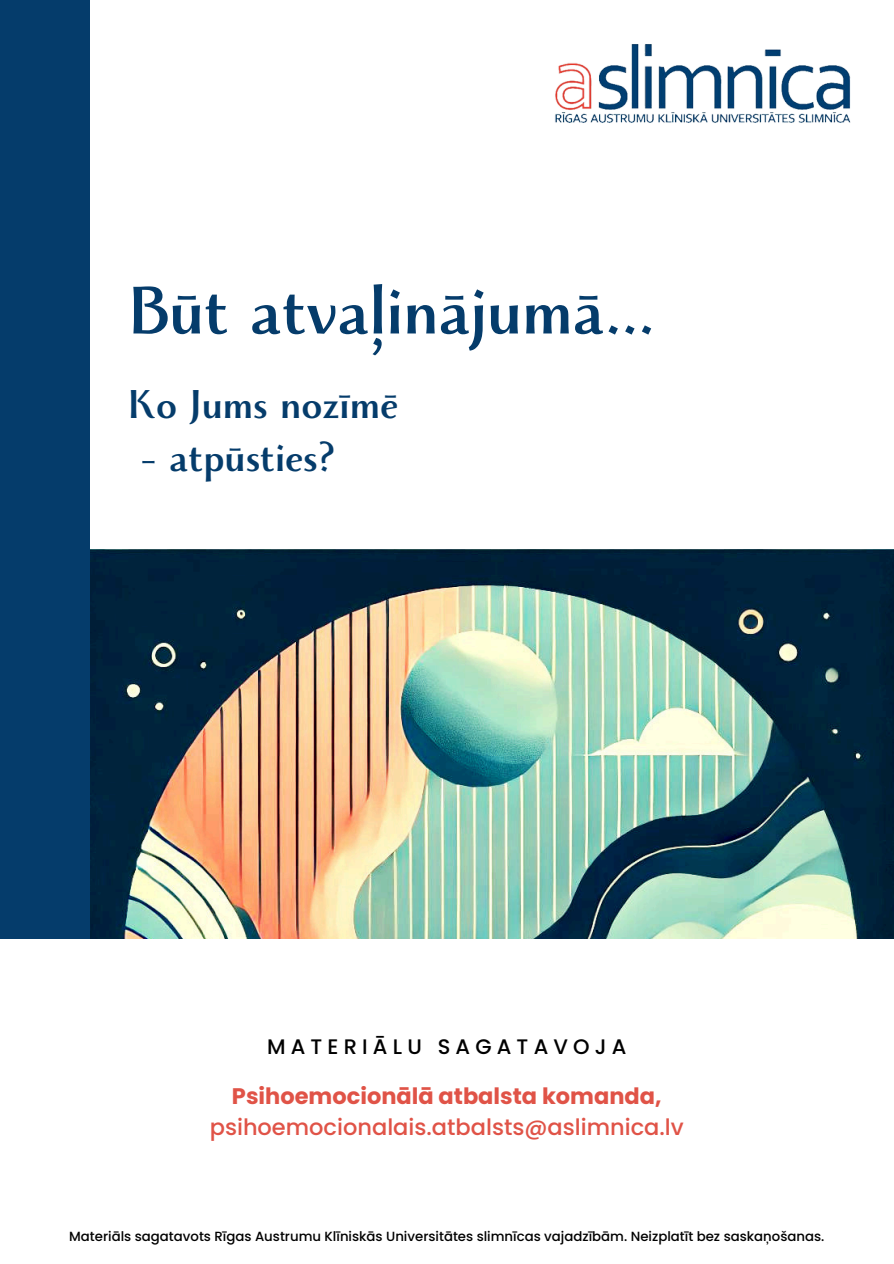
<style>
.page{position:relative;width:894px;height:1264px;background:#fff}
.page>*{position:absolute;margin:0;border:0;box-sizing:border-box;transform-origin:0 0}
.t1{font:700 75px "Monterchi";color:#053c6b}
.t2{font:700 45px "Monterchi";color:#053c6b}
.t3{font:500 22.5px/31.5px "Poppins";color:#e05347;text-align:center}
.t4{font:500 21px "Poppins";letter-spacing:.245em;color:#000}
.t5{font:500 13.35px "Poppins";color:#000}
.s1{font-weight:700}
</style>
<div class="page">
<img style="left:555px;top:44px;width:296px;height:79px">
<img style="left:0;top:549px;width:893px;height:390px">
<div style="left:0;top:0;width:89px;height:938px;background:#053c6b"></div>
<h4 class="t1" style="left:128px;top:273px;width:528px">Būt atvaļinājumā...</h4>
<p class="t2" style="left:128px;top:382px;width:271px">Ko Jums nozīmē</p>
<p class="t2" style="left:140px;top:435px;width:197px">- atpūsties?</p>
<h3 class="t4" style="left:267px;top:1031px;width:361px">MATERIĀLU SAGATAVOJA</h3>
<p class="t3" style="left:210px;top:1080px;width:475px"><span class="s1">Psihoemocionālā atbalsta komanda, </span>psihoemocionalais.atbalsts@aslimnica.lv</p>
<h2 class="t5" style="left:69px;top:1226px;width:756px">Materiāls sagatavots Rīgas Austrumu Klīniskās Universitātes slimnīcas vajadzībām. Neizplatīt bez saskaņošanas.</h2>
</div>
